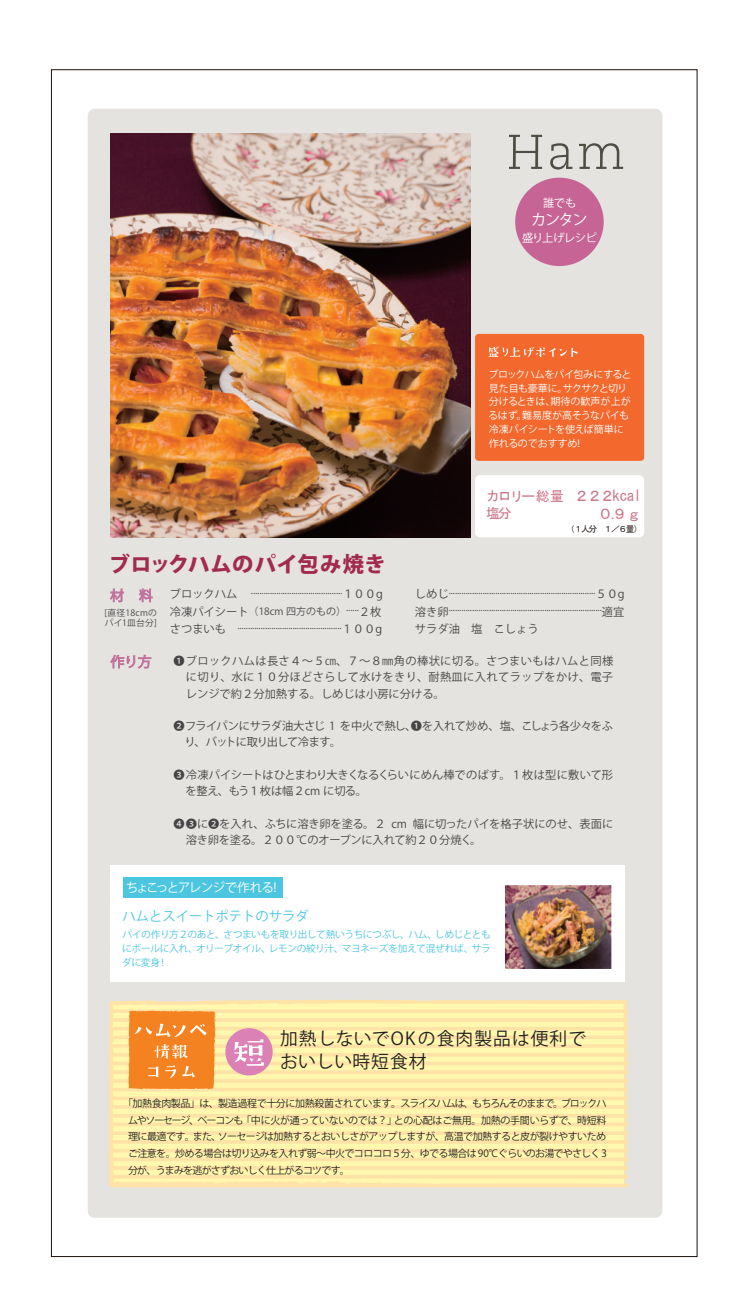
<style>
.page{position:relative;width:745px;height:1307px;background:#fff}
.page>*{position:absolute;margin:0;border:0;box-sizing:border-box;transform-origin:0 0}
.t1{font:800 21.25px "Koz Go Pr 6 N";letter-spacing:.02em;color:#a22950}
.t2{font:17.75px/23px "ATC 4 e 3830 a 230 f 330 c 130 c 330 af 2 b 4 e 3830 b 430 b 730 c 330 af 2 d 42";letter-spacing:.06em;color:#231f20}
.t3{font:15px/18px "MS Gothic";letter-spacing:-.05em;color:#ce7286;text-align:right}
.t4{font:15px "Koz Go Pr 6 N";color:#fff}
.t5{font:13.75px/16.5px "MS Gothic";letter-spacing:-.15em;color:#ce7286}
.t6{font:13.25px "ATC 4 e 3830 a 230 f 330 c 130 c 330 af 2 b 4 e 3830 b 430 b 730 c 330 af 2 d 4442";color:#4cc6e0}
.t7{font:12.5px "Koz Go Pr 6 N";letter-spacing:-.085em;color:#fff}
.t8{font:11.25px/16.2px "Gothic BBB Pr 5 Medium 90 ms RKSJ H";color:#464546}
.t9{font:11.25px/16.2px "Gothic BBB Pr 5 Medium 90 ms RKSJ H";letter-spacing:-.04em;color:#464546}
.t10{font:11.25px "Gothic BBB Pr 5 Medium 90 ms RKSJ H";color:#464647}
.t11{font:11.25px "Koz Go Pr 6 N";letter-spacing:-.05em;color:#fff}
.t12{font:11.25px "Koz Go Pr 6 N";letter-spacing:-.03em;color:#fff}
.t13{font:10px/16.9px "Gothic BBB Pr 5 Medium 90 ms RKSJ H";letter-spacing:-.08em;color:#231f20;text-align:justify}
.t14{font:10px/13.8px "Koz Go Pr 6 N";letter-spacing:-.02em;color:#fff}
.t15{font:10px "Gothic BBB Pr 5 Medium 90 ms RKSJ H";color:#474749}
.t16{font:9.75px/17.5px "Gothic BBB Pr 5 Medium 90 ms RKSJ H";color:#474749}
.t17{font:9.75px/14.1px "Gothic BBB Pr 5 Medium 90 ms RKSJ H";letter-spacing:-.045em;color:#4cc6e0;text-align:justify}
.t18{font:8.75px/10.5px "Koz Go Pr 6 N";letter-spacing:.025em;color:#47484a}
.t19{font:8.75px "MS Gothic";color:#211814}
.s1{font-size:11.25px}
.s2{font-size:11.25px;color:#464647}
</style>
<div class="page">
<div style="left:51px;top:69px;width:645px;height:1187px;background:#fff;border:1px solid #1c110c"></div>
<div style="left:88px;top:109px;width:574px;height:1108px;background:#e4e3df;border-radius:7px"></div>
<img style="left:110px;top:134px;width:360px;height:403px">
<svg style="left:108px;top:1000px;width:519px;height:188px;background:#fef4ad"></svg>
<hr style="left:112px;top:1009px;width:516px;height:4px;background:#ffe2a5">
<hr style="left:112px;top:1018px;width:516px;height:3px;background:#ffe2a5">
<svg style="left:112px;top:1026px;width:516px;height:4px;background:#fee6a6"></svg>
<hr style="left:112px;top:1035px;width:516px;height:4px;background:#ffe2a5">
<hr style="left:112px;top:1044px;width:516px;height:3px;background:#ffe2a5">
<hr style="left:112px;top:1053px;width:516px;height:3px;background:#ffe2a5">
<svg style="left:112px;top:1061px;width:516px;height:4px;background:#fee5a6"></svg>
<hr style="left:112px;top:1070px;width:516px;height:4px;background:#ffe2a5">
<hr style="left:112px;top:1079px;width:516px;height:3px;background:#ffe2a5">
<svg style="left:112px;top:1087px;width:516px;height:4px;background:#fee6a6"></svg>
<hr style="left:112px;top:1096px;width:516px;height:4px;background:#ffe2a5">
<hr style="left:112px;top:1105px;width:516px;height:3px;background:#ffe2a5">
<hr style="left:112px;top:1114px;width:516px;height:3px;background:#ffe2a5">
<svg style="left:112px;top:1122px;width:516px;height:4px;background:#fee5a6"></svg>
<hr style="left:112px;top:1131px;width:516px;height:4px;background:#ffe2a5">
<hr style="left:112px;top:1140px;width:516px;height:3px;background:#ffe2a5">
<svg style="left:112px;top:1148px;width:516px;height:4px;background:#fee6a6"></svg>
<hr style="left:112px;top:1157px;width:516px;height:4px;background:#ffe2a5">
<hr style="left:112px;top:1166px;width:516px;height:3px;background:#ffe2a5">
<hr style="left:112px;top:1175px;width:516px;height:3px;background:#ffe2a5">
<hr style="left:112px;top:1183px;width:516px;height:4px;background:#ffe2a5">
<svg style="left:128px;top:1004px;width:92px;height:86px;background:#f79a43"></svg>
<div style="left:225px;top:1028px;width:47px;height:47px;background:#db81b5;border-radius:50%"></div>
<svg style="left:234px;top:1039px;width:30px;height:26px"></svg>
<div style="left:110px;top:865px;width:514px;height:116px;background:#fff"></div>
<div style="left:122px;top:877px;width:160px;height:20px;background:#4cc6e0"></div>
<img style="left:505px;top:885px;width:106px;height:84px">
<svg style="left:110px;top:654px;width:41px;height:15px"></svg>
<svg style="left:110px;top:588px;width:14px;height:14px"></svg>
<svg style="left:139px;top:588px;width:14px;height:14px"></svg>
<div style="left:474px;top:475px;width:169px;height:62px;background:#fff;border-radius:5px"></div>
<div style="left:474px;top:334px;width:169px;height:127px;background:#f2682d;border-radius:4px"></div>
<svg style="left:488px;top:346px;width:89px;height:11px"></svg>
<div style="left:515px;top:178px;width:88px;height:88px;background:#c66595;border-radius:50%"></div>
<svg style="left:509px;top:135px;width:32px;height:34px"></svg>
<svg style="left:550px;top:143px;width:22px;height:26px"></svg>
<svg style="left:579px;top:143px;width:43px;height:26px"></svg>
<p class="t12" style="left:542px;top:197px;width:35px">誰でも</p>
<h3 class="t4" style="left:531px;top:211px;width:58px">カンタン</h3>
<p class="t11" style="left:521px;top:232px;width:76px">盛り上げレシピ</p>
<p class="t14" style="left:488px;top:368px;width:144px">ブロックハムをパイ包みにすると見た目も豪華に。サクサクと切り分けるときは、期待の歓声が上がるはず。難易度が高そうなパイも冷凍パイシートを使えば簡単に作れるのでおすすめ!　</p>
<h1 class="t1" style="left:109px;top:552px;width:278px">ブロックハムのパイ包み焼き</h1>
<p class="t18" style="left:104px;top:607px;width:54px">[直径18cmのパイ1皿台分]</p>
<p class="t16" style="left:170px;top:582px;width:214px"><span class="s1">ブロックハム　</span> ...........................................<span class="s1">１００g</span></p>
<p class="t15" style="left:170px;top:606px;width:213px"><span class="s1">冷凍パイシート</span>（18cm 四方のもの）<sup>......</sup><span class="s1">２枚</span></p>
<p class="t16" style="left:170px;top:617px;width:214px"><span class="s1">さつまいも　</span>.................................................<span class="s1">１００g</span></p>
<h3 class="t5" style="left:486px;top:488px;width:79px">カロリー総量塩分</h3>
<h3 class="t3" style="left:574px;top:487px;width:69px">２２２kcal<br>０.９ｇ</h3>
<p class="t19" style="left:566px;top:525px;width:77px">（１人分　１／６量）</p>
<p class="t16" style="left:414px;top:582px;width:211px"><span class="s2">しめじ</span>.....................................................................<span class="s2">５０g溶き卵</span>........................................................................<span class="s2">適宜</span></p>
<p class="t10" style="left:414px;top:622px;width:125px">サラダ油　塩　こしょう</p>
<p class="t8" style="left:186px;top:653px;width:428px;text-align:justify;text-indent:-12px">❶ブロックハムは長さ４～５㎝、７～８㎜角の棒状に切る。さつまいもはハムと同様に切り、水に１０分ほどさらして水けをきり、耐熱皿に入れてラップをかけ、電子レンジで約２分加熱する。しめじは小房に分ける。</p>
<p class="t9" style="left:184px;top:718px;width:430px;text-indent:-11px">❷フライパンにサラダ油大さじ 1 を中火で熱し、❶を入れて炒め、塩、こしょう各少々をふり、バットに取り出して冷ます。</p>
<p class="t8" style="left:185px;top:766px;width:429px;text-indent:-12px">❸冷凍パイシートはひとまわり大きくなるくらいにめん棒でのばす。１枚は型に敷いて形を整え、もう１枚は幅２cm に切る。</p>
<p class="t8" style="left:186px;top:815px;width:428px;text-indent:-12px">❹❸に❷を入れ、ふちに溶き卵を塗る。２ cm 幅に切ったパイを格子状にのせ、表面に溶き卵を塗る。２００℃のオーブンに入れて約２０分焼く。</p>
<p class="t7" style="left:126px;top:880px;width:152px">ちょこっとアレンジで作れる!</p>
<h3 class="t6" style="left:122px;top:909px;width:188px">ハムとスイートポテトのサラダ</h3>
<p class="t17" style="left:122px;top:927px;width:370px">パイの作り方２のあと、さつまいもを取り出して熱いうちにつぶし、ハム、しめじとともにボールに入れ、オリーブオイル、レモンの絞り汁、マヨネーズを加えて混ぜれば、サラダに変身 !</p>
<h2 class="t2" style="left:280px;top:1027px;width:326px">加熱しないでOKの食肉製品は便利で　おいしい時短食材</h2>
<p class="t13" style="left:128px;top:1094px;width:480px;text-indent:-5px">「加熱食肉製品」は、製造過程で十分に加熱殺菌されています。スライスハムは、もちろんそのままで。ブロックハムやソーセージ、ベーコンも「中に火が通っていないのでは？」との心配はご無用。加熱の手間いらずで、時短料理に最適です。また、ソーセージは加熱するとおいしさがアップしますが、高温で加熱すると皮が裂けやすいためご注意を。炒める場合は切り込みを入れず弱～中火でコロコロ５分、ゆでる場合は 90℃ぐらいのお湯でやさしく 3分が、うまみを逃がさずおいしく仕上がるコツです。</p>
</div>
